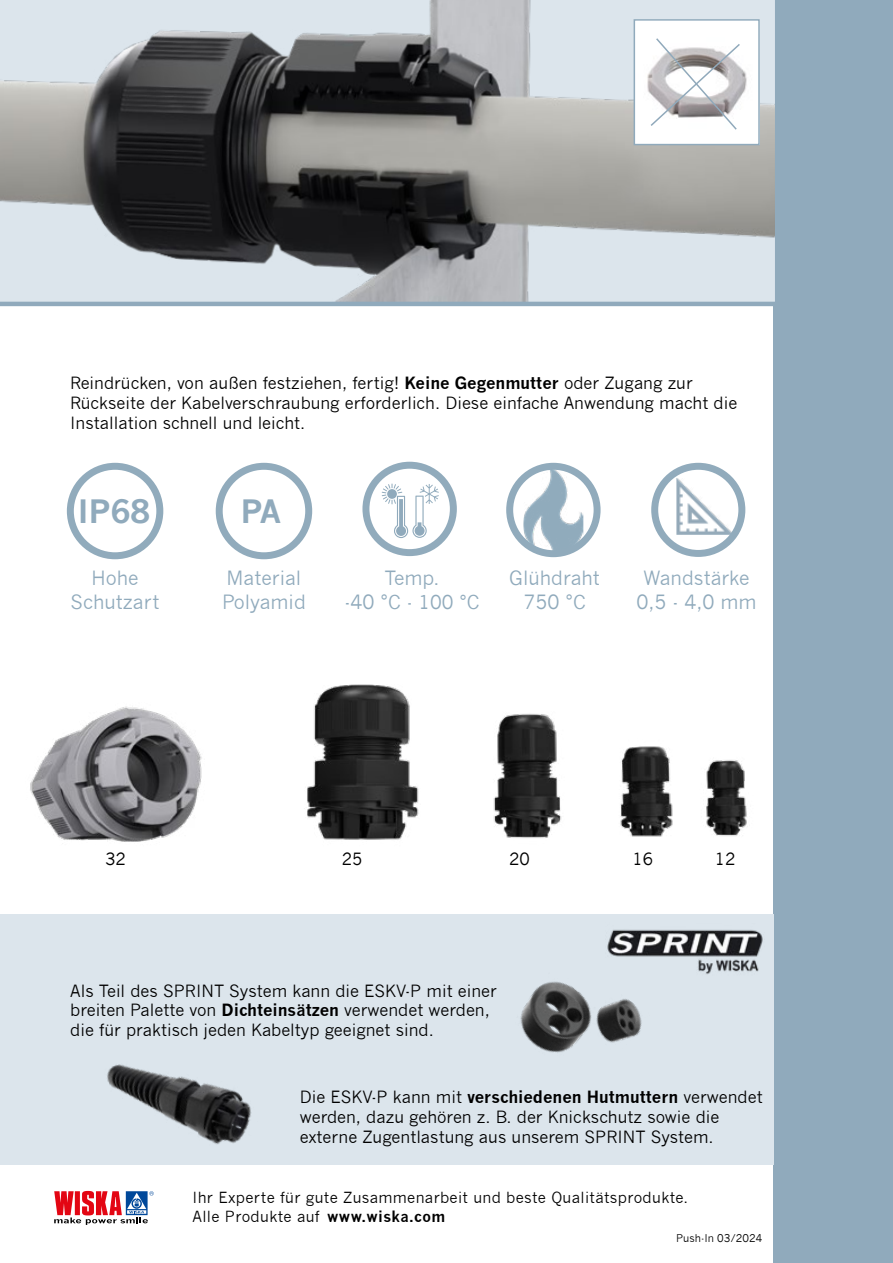
<style>
.page{position:relative;width:893px;height:1263px;background:#fff}
.page>*{position:absolute;margin:0;border:0;box-sizing:border-box;transform-origin:0 0}
.t1{font:700 31.5px "News Gothic";color:#90aabc}
.t2{font:19.2px/23.1px "News Gothic";color:#90aabc;text-align:center}
.t3{font:18.75px "News Gothic";color:#90aabc}
.t4{font:16.5px/19.8px "News Gothic";color:#000}
.t5{font:15px/19.5px "News Gothic";letter-spacing:.02em;color:#000}
.t6{font:10.5px "News Gothic";color:#000}
.s1{font-weight:700}
.s2{font-size:19.2px}
.s3{font-size:18.75px}
</style>
<div class="page">
<div style="left:774px;top:0;width:119px;height:1263px;background:#90aabc"></div>
<div style="left:0;top:914px;width:774px;height:251px;background:#dce5ec"></div>
<svg style="left:54px;top:1191px;width:100px;height:34px"></svg>
<svg style="left:0;top:0;width:775px;height:306px;background:#929597"></svg>
<img style="left:637px;top:22px;width:120px;height:120px">
<div style="left:634px;top:19px;width:126px;height:126px;border:2px solid #90aabc"></div>
<img style="left:30px;top:684px;width:717px;height:158px">
<svg style="left:649px;top:37px;width:92px;height:94px"></svg>
<img style="left:703px;top:930px;width:60px;height:45px">
<div style="left:67px;top:463px;width:96px;height:96px;border:7px solid #91abbc;border-radius:50%"></div>
<div style="left:216px;top:463px;width:96px;height:96px;border:7px solid #91abbc;border-radius:50%"></div>
<svg style="left:510px;top:466px;width:87px;height:88px"></svg>
<img style="left:523px;top:466px;width:60px;height:88px">
<div style="left:506px;top:463px;width:95px;height:94px;border:7px solid #91abbc;border-radius:50%"></div>
<svg style="left:655px;top:466px;width:87px;height:87px"></svg>
<img style="left:676px;top:478px;width:57px;height:57px">
<div style="left:651px;top:463px;width:94px;height:94px;border:7px solid #91abbc;border-radius:50%"></div>
<svg style="left:366px;top:465px;width:87px;height:88px"></svg>
<svg style="left:373px;top:475px;width:72px;height:71px"></svg>
<div style="left:362px;top:462px;width:95px;height:94px;border:7px solid #91abbc;border-radius:50%"></div>
<img style="left:520px;top:929px;width:183px;height:124px">
<img style="left:107px;top:1064px;width:144px;height:80px">
<p class="t4" style="left:70px;top:373px;width:669px">Reindrücken, von außen festziehen, fertig! <span class="s1">Keine Gegenmutter</span> oder Zugang zur<br>Rückseite der Kabelverschraubung erforderlich. Diese einfache Anwendung macht die<br>Installation schnell und leicht.</p>
<h1 class="t1" style="left:78px;top:492px;width:74px">IP68</h1>
<h1 class="t1" style="left:241px;top:493px;width:42px">PA</h1>
<p class="t2" style="left:71px;top:567px;width:90px">Hohe<br>Schutzart</p>
<p class="t2" style="left:222px;top:567px;width:85px;text-align:left">Material<br>Polyamid</p>
<p class="t2" style="left:385px;top:567px;width:56px">Temp.</p>
<p class="t3" style="left:345px;top:591px;width:136px"><span class="s2">-40 °</span>C - 100 °C</p>
<p class="t2" style="left:509px;top:567px;width:92px">Glühdraht<br>750 °<span class="s3">C</span></p>
<p class="t2" style="left:636px;top:567px;width:122px">Wandstärke<br>0,5 - 4,0 mm</p>
<p class="t4" style="left:105px;top:849px;width:22px">32</p>
<p class="t4" style="left:342px;top:849px;width:22px">25</p>
<p class="t4" style="left:509px;top:849px;width:22px">20</p>
<p class="t4" style="left:633px;top:849px;width:22px">16</p>
<p class="t4" style="left:715px;top:849px;width:22px">12</p>
<p class="t4" style="left:70px;top:981px;width:428px">Als Teil des SPRINT System kann die ESKV-P mit einer breiten Palette von <span class="s1">Dichteinsätzen</span> verwendet werden, die für praktisch jeden Kabeltyp geeignet sind.</p>
<p class="t4" style="left:300px;top:1087px;width:464px">Die ESKV-P kann mit <span class="s1">verschiedenen Hutmuttern</span> verwendet werden, dazu gehören z. B. der Knickschutz sowie die externe Zugentlastung aus unserem SPRINT System.</p>
<p class="t5" style="left:193px;top:1188px;width:497px">Ihr Experte für gute Zusammenarbeit und beste Qualitätsprodukte.<br>Alle Produkte auf <span class="s1">www.wiska.com</span></p>
<p class="t6" style="left:676px;top:1232px;width:88px">Push-In 03/2024</p>
</div>
